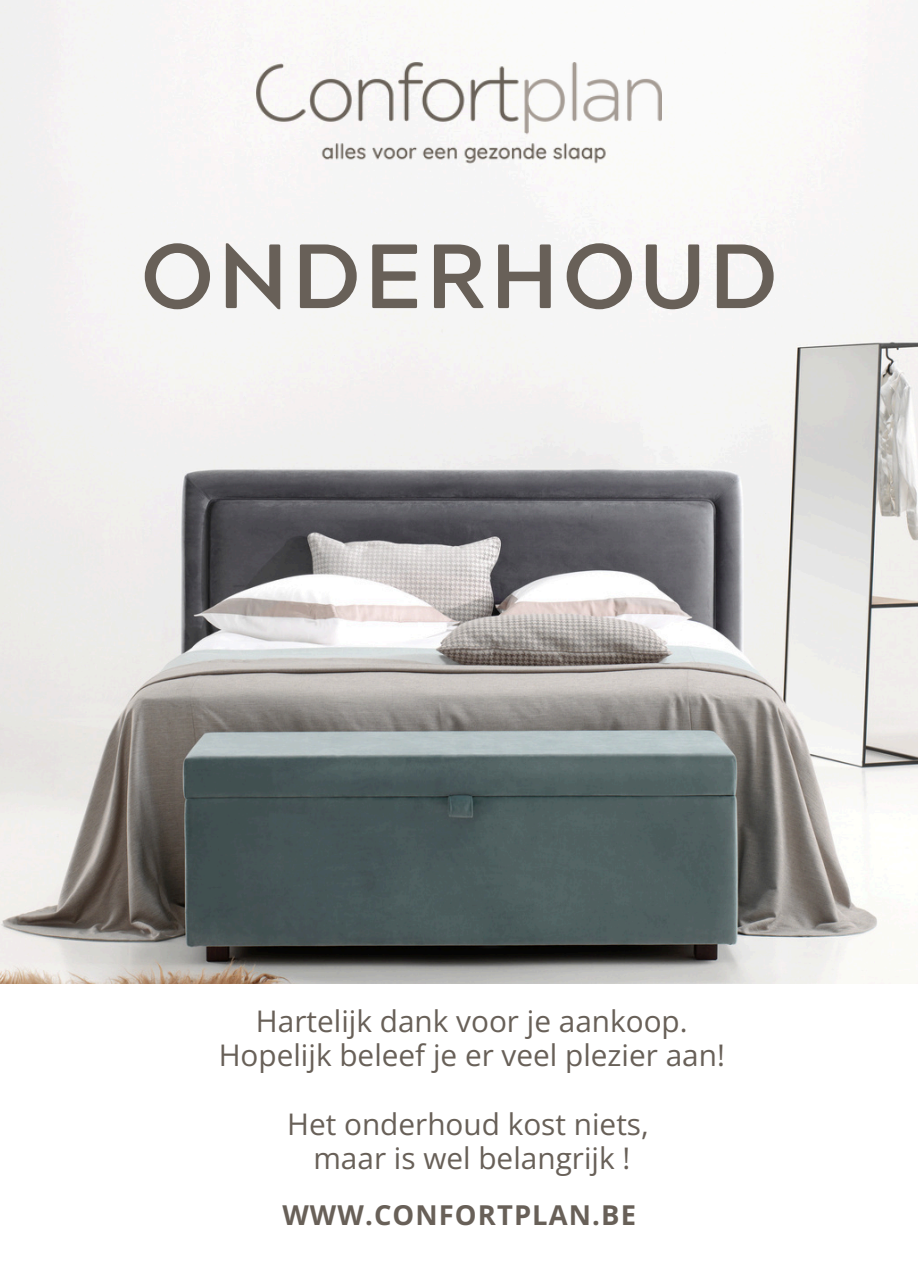
<style>
.page{position:relative;width:918px;height:1276px;background:#fff}
.page>*{position:absolute;margin:0;border:0;box-sizing:border-box;transform-origin:0 0}
.t1{font:700 90.9px "Acherus Grotesque";letter-spacing:.04em;color:#686058}
.t2{font:29.7px "Open Sans";color:#686058}
.t3{font:700 27.3px "Open Sans";letter-spacing:.04em;color:#686058}
</style>
<div class="page">
<img style="left:0;top:0;width:918px;height:983px">
<img style="left:257px;top:62px;width:405px;height:104px">
<p class="t1" style="left:141px;top:240px;width:639px">ONDERHOUD</p>
<p class="t2" style="left:256px;top:1000px;width:433px">Hartelijk dank voor je aankoop.</p>
<p class="t2" style="left:219px;top:1034px;width:508px">Hopelijk beleef je er veel plezier aan!</p>
<p class="t2" style="left:287px;top:1103px;width:363px">Het onderhoud kost niets,</p>
<h2 class="t2" style="left:313px;top:1137px;width:318px">maar is wel belangrijk !</h2>
<h1 class="t3" style="left:282px;top:1196px;width:355px">WWW.CONFORTPLAN.BE</h1>
</div>
